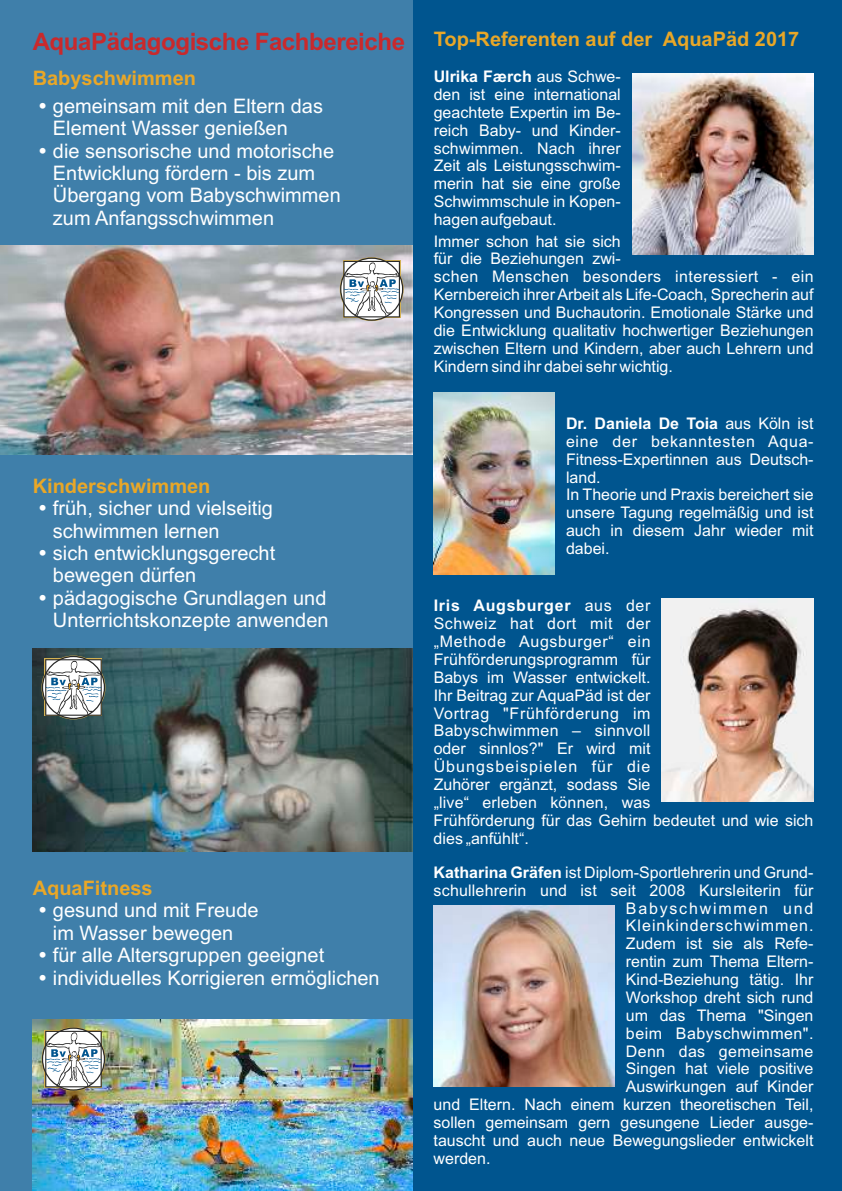
<style>
.page{position:relative;width:842px;height:1191px;background:#00558f}
.page>*{position:absolute;margin:0;border:0;box-sizing:border-box;transform-origin:0 0}
.t1{font:700 24px "Arial";letter-spacing:-.015em;color:#c9292c}
.t2{font:20px/22.4px "Arial";color:#fff}
.t3{font:700 20px "Arial";color:#e9a727}
.t4{font:16px/17.8px "Arial";color:#fff}
.t5{font:16px "Arial";letter-spacing:.06em;color:#fff}
.t6{font:16px "Arial";letter-spacing:.03em;color:#fff}
.t7{font:16px "Arial";letter-spacing:.02em;color:#fff}
.t8{font:16px "Arial";letter-spacing:.11em;color:#fff}
.s1{font-weight:700}
</style>
<div class="page">
<div style="left:0;top:0;width:412px;height:1191px;background:#3f7faa"></div>
<img style="left:33px;top:1019px;width:379px;height:172px">
<svg style="left:42px;top:1027px;width:63px;height:63px;background:#bbc0bc"></svg>
<img style="left:33px;top:648px;width:379px;height:203px">
<svg style="left:42px;top:656px;width:63px;height:63px;background:#b1b7b7"></svg>
<img style="left:632px;top:73px;width:182px;height:182px">
<img style="left:434px;top:905px;width:181px;height:181px">
<img style="left:662px;top:598px;width:152px;height:204px">
<img style="left:434px;top:392px;width:121px;height:182px">
<img style="left:0;top:246px;width:412px;height:209px">
<svg style="left:340px;top:257px;width:63px;height:64px;background:#c0c3c3"></svg>
<h1 class="t1" style="left:33px;top:33px;width:374px">AquaPädagogische Fachbereiche</h1>
<p class="t3" style="left:33px;top:70px;width:165px">Babyschwimmen</p>
<p class="t2" style="left:53px;top:96px;width:272px">gemeinsam mit den Eltern das</p>
<p class="t2" style="left:53px;top:119px;width:289px">Element Wasser genießen<br>die sensorische und motorische<br>Entwicklung fördern - bis zum<br>Übergang vom Babyschwimmen zum Anfangsschwimmen</p>
<p class="t3" style="left:33px;top:478px;width:179px">Kinderschwimmen</p>
<p class="t2" style="left:53px;top:499px;width:277px">früh, sicher und vielseitig schwimmen lernen<br>sich entwicklungsgerecht bewegen dürfen<br>pädagogische Grundlagen und<br>Unterrichtskonzepte anwenden</p>
<p class="t3" style="left:33px;top:880px;width:122px">AquaFitness</p>
<p class="t2" style="left:53px;top:901px;width:328px">gesund und mit Freude<br>im Wasser bewegen<br>für alle Altersgruppen geeignet individuelles Korrigieren ermöglichen</p>
<p class="t3" style="left:434px;top:32px;width:367px">Top-Referenten auf der AquaPäd 2017</p>
<p class="t4" style="left:434px;top:69px;width:189px;text-align:justify"><span class="s1">Ulrika Færch</span> aus Schwe&shy;den ist eine international geachtete Expertin im Be&shy;reich Baby- und Kinder&shy;schwimmen. Nach ihrer Zeit als Leistungsschwim&shy;merin hat sie eine große Schwimmschule in Kopen&shy;hagen aufgebaut.</p>
<p class="t4" style="left:434px;top:233px;width:381px">Immer schon hat sie sich<br>für die Beziehungen zwi-<br>schen Menschen besonders interessiert - ein Kernbereich ihrer Arbeit als Life-Coach, Sprecherin auf Kongressen und Buchautorin. Emotionale Stärke und die Entwicklung qualitativ hochwertiger Beziehungen zwischen Eltern und Kindern, aber auch Lehrern und Kindern sind ihr dabei sehr wichtig.</p>
<p class="t4" style="left:566px;top:416px;width:249px"><span class="s1">Dr. Daniela De Toia</span> aus Köln ist eine der bekanntesten Aqua-<br>Fitness-Expertinnen aus Deutsch&shy;land.<br>In Theorie und Praxis bereichert sie unsere Tagung regelmäßig und ist auch in diesem Jahr wieder mit dabei.</p>
<p class="t4" style="left:434px;top:598px;width:381px"><span class="s1">Iris Augsburger</span> aus der<br>Schweiz hat dort mit der<br>„Methode Augsburger“ ein<br>Frühförderungsprogramm für<br>Babys im Wasser entwickelt.<br>Ihr Beitrag zur AquaPäd ist der<br>Vortrag "Frühförderung im<br>Babyschwimmen – sinnvoll<br>oder sinnlos?" Er wird mit<br>Übungsbeispielen für die<br>Zuhörer ergänzt, sodass Sie<br>„live“ erleben können, was<br>Frühförderung für das Gehirn bedeutet und wie sich dies „anfühlt“.</p>
<p class="t4" style="left:434px;top:864px;width:381px"><span class="s1">Katharina Gräfen</span> ist Diplom-Sportlehrerin und Grund-</p>
<p class="t4" style="left:434px;top:882px;width:381px">schullehrerin und ist seit 2008 Kursleiterin für</p>
<p class="t8" style="left:626px;top:902px;width:189px">Babyschwimmen und</p>
<p class="t5" style="left:626px;top:919px;width:189px">Kleinkinderschwimmen.</p>
<p class="t4" style="left:626px;top:936px;width:189px">Zudem ist sie als Refe-</p>
<p class="t4" style="left:626px;top:954px;width:189px">rentin zum Thema Eltern-</p>
<p class="t4" style="left:626px;top:972px;width:189px">Kind-Beziehung tätig. Ihr</p>
<p class="t4" style="left:626px;top:989px;width:189px">Workshop dreht sich rund</p>
<p class="t4" style="left:626px;top:1007px;width:189px">um das Thema "Singen</p>
<p class="t6" style="left:626px;top:1027px;width:189px">beim Babyschwimmen".</p>
<p class="t7" style="left:626px;top:1045px;width:189px">Denn das gemeinsame</p>
<p class="t4" style="left:626px;top:1061px;width:189px">Singen hat viele positive</p>
<p class="t4" style="left:626px;top:1079px;width:189px">Auswirkungen auf Kinder</p>
<p class="t4" style="left:434px;top:1097px;width:381px">und Eltern. Nach einem kurzen theoretischen Teil,</p>
<p class="t4" style="left:434px;top:1115px;width:381px">sollen gemeinsam gern gesungene Lieder ausge-</p>
<p class="t4" style="left:434px;top:1132px;width:381px">tauscht und auch neue Bewegungslieder entwickelt</p>
<p class="t4" style="left:434px;top:1150px;width:58px">werden.</p>
</div>
